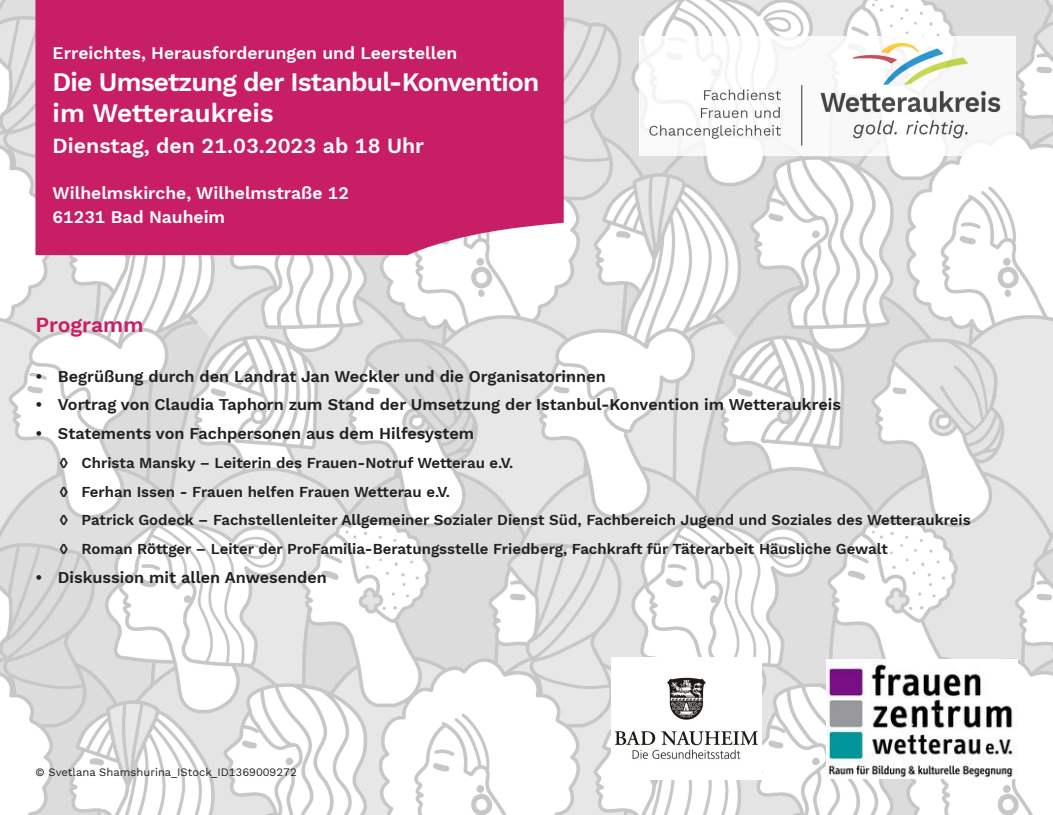
<style>
.page{position:relative;width:1053px;height:815px;background:#fff}
.page>*{position:absolute;margin:0;border:0;box-sizing:border-box;transform-origin:0 0}
.t1{font:600 26.25px/31.2px "Work Sans";letter-spacing:-.03em;color:#fff}
.t2{font:600 21.25px "Work Sans";color:#fff}
.t3{font:600 21.25px "Work Sans";color:#c71e66}
.t4{font:600 17.5px "Work Sans";color:#fff}
.t5{font:600 16.25px "Work Sans";color:#231f20}
.t6{font:600 15px "Work Sans";color:#231f20}
.t7{font:11.25px "Work Sans";color:#231f20}
</style>
<div class="page">
<img style="left:0;top:0;width:1052px;height:815px">
<div style="left:32px;top:0;width:535px;height:258px;background:#c71e66"></div>
<img style="left:639px;top:37px;width:376px;height:119px">
<img style="left:611px;top:658px;width:150px;height:122px">
<img style="left:826px;top:660px;width:191px;height:118px">
<p class="t4" style="left:53px;top:40px;width:406px">Erreichtes, Herausforderungen und Leerstellen</p>
<p class="t1" style="left:53px;top:65px;width:488px">Die Umsetzung der Istanbul-Konvention im Wetteraukreis</p>
<p class="t2" style="left:53px;top:130px;width:373px">Dienstag, den 21.03.2023 ab 18 Uhr</p>
<p class="t4" style="left:53px;top:180px;width:298px">Wilhelmskirche, Wilhelmstraße 12</p>
<p class="t4" style="left:53px;top:204px;width:174px">61231 Bad Nauheim</p>
<p class="t3" style="left:35px;top:308px;width:109px">Programm</p>
<p class="t5" style="left:35px;top:364px;width:572px">• Begrüßung durch den Landrat Jan Weckler und die Organisatorinnen</p>
<p class="t5" style="left:35px;top:393px;width:807px">• Vortrag von Claudia Taphorn zum Stand der Umsetzung der Istanbul-Konvention im Wetteraukreis</p>
<p class="t5" style="left:35px;top:421px;width:440px">• Statements von Fachpersonen aus dem Hilfesystem</p>
<p class="t6" style="left:59px;top:451px;width:456px">◊ Christa Mansky – Leiterin des Frauen-Notruf Wetterau e.V.</p>
<p class="t6" style="left:59px;top:480px;width:392px">◊ Ferhan Issen - Frauen helfen Frauen Wetterau e.V.</p>
<p class="t6" style="left:59px;top:509px;width:913px">◊ Patrick Godeck – Fachstellenleiter Allgemeiner Sozialer Dienst Süd, Fachbereich Jugend und Soziales des Wetteraukreis</p>
<p class="t6" style="left:59px;top:538px;width:830px">◊ Roman Röttger – Leiter der ProFamilia-Beratungsstelle Friedberg, Fachkraft für Täterarbeit Häusliche Gewalt</p>
<p class="t5" style="left:35px;top:565px;width:293px">• Diskussion mit allen Anwesenden</p>
<p class="t7" style="left:35px;top:763px;width:263px">© Svetlana Shamshurina_IStock_ID1369009272</p>
</div>
